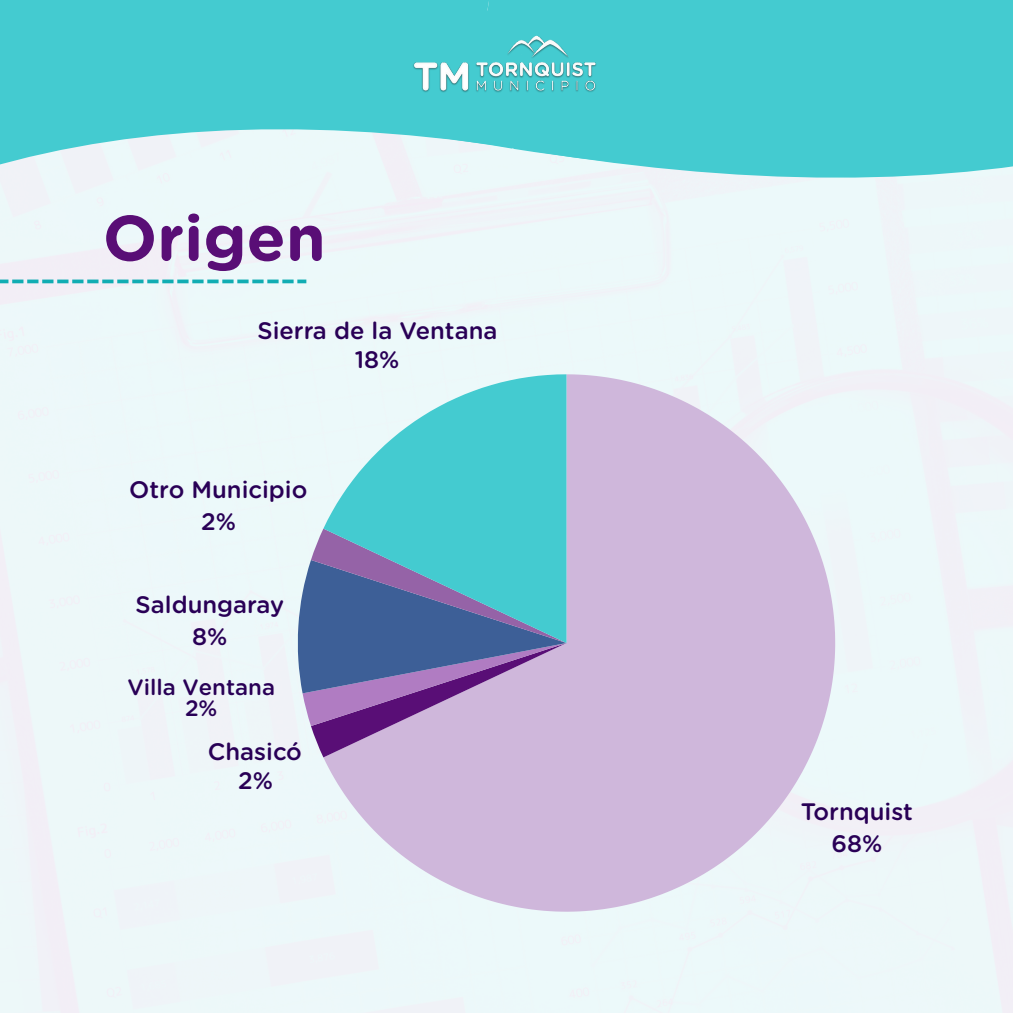
<style>
.page{position:relative;width:1013px;height:1013px;background:#fff}
.page>*{position:absolute;margin:0;border:0;box-sizing:border-box;transform-origin:0 0}
.t1{font:700 64px "Gotham Rounded";color:#590e76}
.t2{font:500 23.88px/32.1px "Gotham Rounded";color:#290056;text-align:center}
.t3{font:500 22.25px "Gotham Rounded";color:#290056}
</style>
<div class="page">
<svg style="left:323px;top:374px;width:512px;height:537px;background:#d5c5e1"></svg>
<svg style="left:298px;top:528px;width:268px;height:229px;background:#9785ba"></svg>
<svg style="left:323px;top:374px;width:243px;height:269px;background:#64bbcb"></svg>
<svg style="left:0;top:279px;width:306px;height:4px"></svg>
<div style="left:0;top:185px;width:670px;height:57px;background:#edf8f9"></div>
<div style="left:0;top:198px;width:634px;height:39px;background:#edf8f9"></div>
<svg style="left:670px;top:141px;width:342px;height:40px;background:#60d2d6"></svg>
<svg style="left:0;top:137px;width:634px;height:61px"></svg>
<div style="left:670px;top:81px;width:342px;height:60px;background:#44cbd0"></div>
<div style="left:0;top:76px;width:343px;height:61px;background:#44cbd0"></div>
<div style="left:670px;top:20px;width:342px;height:61px;background:#44cbd0"></div>
<div style="left:0;top:0;width:343px;height:76px;background:#44cbd0"></div>
<div style="left:670px;top:0;width:342px;height:20px;background:#44cbd0"></div>
<img style="left:343px;top:0;width:327px;height:185px">
<p class="t1" style="left:103px;top:209px;width:224px">Origen</p>
<p class="t2" style="left:257px;top:317px;width:241px;line-height:28.8px">Sierra de la Ventana<br>18%</p>
<p class="t2" style="left:129px;top:474px;width:180px">Otro Municipio<br>2%</p>
<p class="t2" style="left:136px;top:590px;width:150px">Saldungaray<br>8%</p>
<h1 class="t3" style="left:127px;top:677px;width:149px">Villa Ventana</h1>
<p class="t3" style="left:185px;top:697px;width:34px">2%</p>
<p class="t2" style="left:208px;top:739px;width:95px;line-height:28.8px">Chasicó<br>2%</p>
<p class="t2" style="left:800px;top:796px;width:114px">Tornquist<br>68%</p>
</div>
